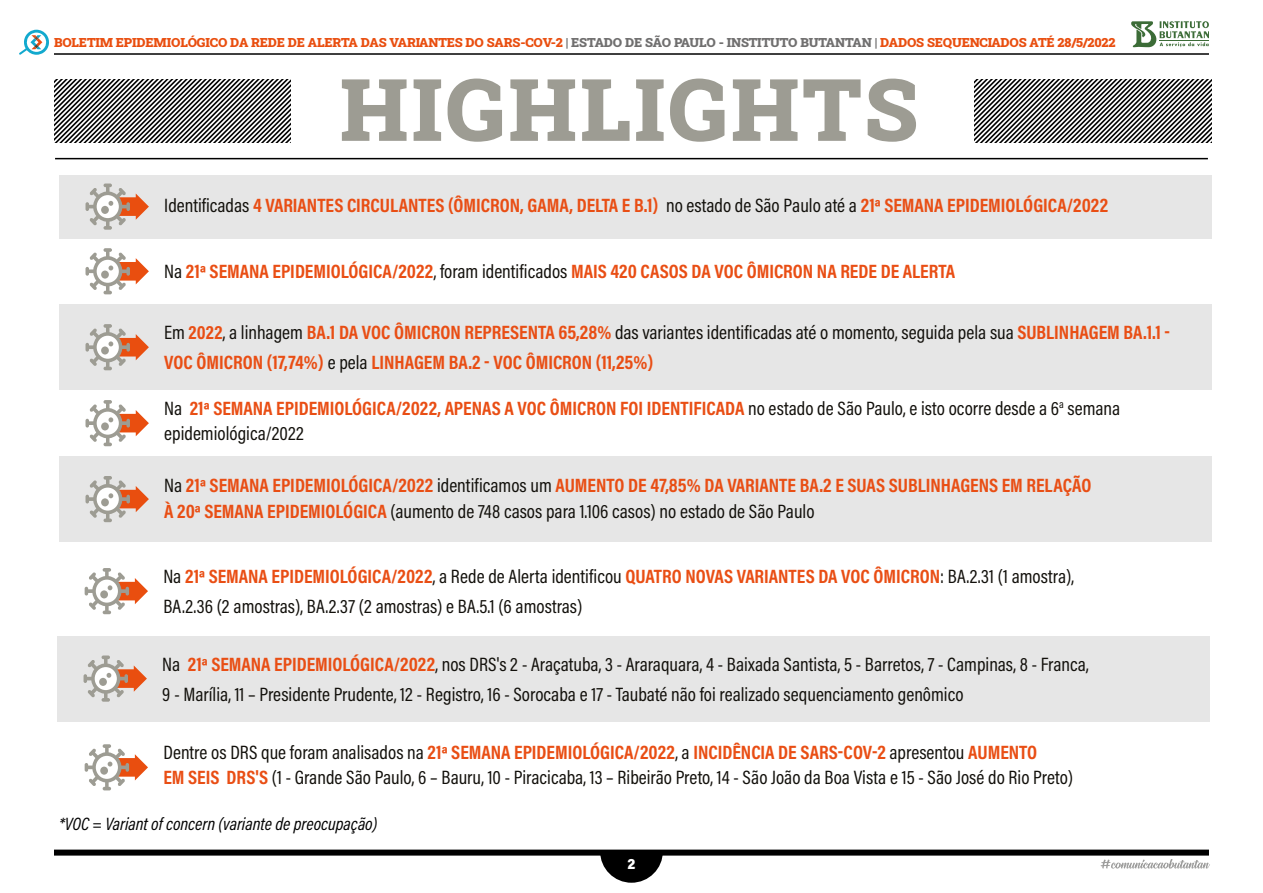
<style>
.page{position:relative;width:1263px;height:893px;background:#fff}
.page>*{position:absolute;margin:0;border:0;box-sizing:border-box;transform-origin:0 0}
.t1{font:900 86.4px "Roboto Slab";letter-spacing:.04em;color:#9d9c93}
.t2{font:19.5px/25.5px "Acumin Variable Concept";color:#12100b}
.t3{font:19.5px/25.5px "Acumin Variable Concept";color:#e94e14}
.t4{font:18px "Acumin Variable Concept";color:#000}
.t5{font:15px "Acumin Variable Concept";color:#fff;scale:.9 1}
.t6{font:900 12.75px "Roboto Slab";letter-spacing:-.01em;color:#e94e0f}
.s1{color:#706f6f}
.s2{color:#12100b}
.s3{color:#e94e14}
</style>
<div class="page">
<hr style="left:54px;top:53px;width:1155px;height:2px;background:#000">
<svg style="left:600px;top:856px;width:63px;height:27px"></svg>
<svg style="left:1131px;top:21px;width:78px;height:26px"></svg>
<hr style="left:1160px;top:40px;width:49px;height:1px;background:#3c6c37">
<svg style="left:1101px;top:859px;width:109px;height:9px"></svg>
<svg style="left:19px;top:30px;width:30px;height:25px"></svg>
<div style="left:54px;top:850px;width:1155px;height:6px;background:#000"></div>
<div style="left:59px;top:175px;width:1153px;height:63px;background:#e6e6e6"></div>
<div style="left:59px;top:456px;width:1153px;height:86px;background:#e6e6e6"></div>
<div style="left:57px;top:636px;width:1153px;height:85px;background:#e6e6e6"></div>
<div style="left:59px;top:304px;width:1153px;height:86px;background:#e6e6e6"></div>
<svg style="left:54px;top:79px;width:237px;height:63px"></svg>
<svg style="left:974px;top:79px;width:237px;height:63px"></svg>
<hr style="left:55px;top:158px;width:1153px;height:1px;background:#000">
<svg style="left:86px;top:184px;width:63px;height:46px"></svg>
<svg style="left:86px;top:476px;width:63px;height:46px"></svg>
<svg style="left:86px;top:248px;width:63px;height:46px"></svg>
<svg style="left:86px;top:324px;width:63px;height:46px"></svg>
<svg style="left:86px;top:400px;width:63px;height:46px"></svg>
<svg style="left:84px;top:655px;width:63px;height:47px"></svg>
<svg style="left:85px;top:568px;width:63px;height:46px"></svg>
<svg style="left:85px;top:744px;width:63px;height:46px"></svg>
<p class="t6" style="left:54px;top:34px;width:1063px">BOLETIM EPIDEMIOLÓGICO DA REDE DE ALERTA DAS VARIANTES DO SARS-COV-2 <span class="s1">| ESTADO DE SÃO PAULO - INSTITUTO BUTANTAN |</span> DADOS SEQUENCIADOS ATÉ 28/5/2022</p>
<h1 class="t1" style="left:340px;top:50px;width:579px">HIGHLIGHTS</h1>
<p class="t3" style="left:164px;top:192px;width:945px"><span class="s2">Identificadas</span> 4 VARIANTES CIRCULANTES (ÔMICRON, GAMA, DELTA E B.1) <span class="s2">no estado de São Paulo até a</span> 21a SEMANA EPIDEMIOLÓGICA/2022</p>
<p class="t3" style="left:164px;top:258px;width:792px"><span class="s2">Na</span> 21a SEMANA EPIDEMIOLÓGICA/2022<span class="s2">, foram identificados</span> MAIS 420 CASOS DA VOC ÔMICRON NA REDE DE ALERTA</p>
<p class="t3" style="left:164px;top:317px;width:1007px;line-height:30px"><span class="s2">Em</span> 2022<span class="s2">, a linhagem</span> BA.1 DA VOC ÔMICRON REPRESENTA 65,28% <span class="s2">das variantes identificadas até o momento, seguida pela sua</span> SUBLINHAGEM BA.1.1 -<br>VOC ÔMICRON (17,74%) <span class="s2">e pela</span> LINHAGEM BA.2 - VOC ÔMICRON (11,25%)</p>
<p class="t2" style="left:164px;top:394px;width:957px">Na <span class="s3">21a SEMANA EPIDEMIOLÓGICA/2022, APENAS A VOC ÔMICRON FOI IDENTIFICADA</span> no estado de São Paulo, e isto ocorre desde a 6<sup>a</sup> semana epidemiológica/2022</p>
<p class="t3" style="left:164px;top:472px;width:929px"><span class="s2">Na</span> 21a SEMANA EPIDEMIOLÓGICA/2022 <span class="s2">identificamos um</span> AUMENTO DE 47,85% DA VARIANTE BA.2 E SUAS SUBLINHAGENS EM RELAÇÃO<br>À 20a SEMANA EPIDEMIOLÓGICA <span class="s2">(aumento de 748 casos para 1.106 casos) no estado de São Paulo</span></p>
<p class="t2" style="left:163px;top:561px;width:912px;line-height:30px">Na <span class="s3">21a SEMANA EPIDEMIOLÓGICA/2022</span>, a Rede de Alerta identificou <span class="s3">QUATRO NOVAS VARIANTES DA VOC ÔMICRON</span>: BA.2.31 (1 amostra),<br>BA.2.36 (2 amostras), BA.2.37 (2 amostras) e BA.5.1 (6 amostras)</p>
<p class="t2" style="left:162px;top:648px;width:928px;line-height:30px">Na <span class="s3">21a SEMANA EPIDEMIOLÓGICA/2022</span>, nos DRS's 2 - Araçatuba, 3 - Araraquara, 4 - Baixada Santista, 5 - Barretos, 7 - Campinas, 8 - Franca,<br>9 - Marília, 11 – Presidente Prudente, 12 - Registro, 16 - Sorocaba e 17 - Taubaté não foi realizado sequenciamento genômico</p>
<p class="t2" style="left:163px;top:738px;width:911px">Dentre os DRS que foram analisados na <span class="s3">21a SEMANA EPIDEMIOLÓGICA/2022</span>, a <span class="s3">INCIDÊNCIA DE SARS-COV-2</span> apresentou <span class="s3">AUMENTO<br>EM SEIS DRS'S</span> (1 - Grande São Paulo, 6 – Bauru, 10 - Piracicaba, 13 – Ribeirão Preto, 14 - São João da Boa Vista e 15 - São José do Rio Preto)</p>
<p class="t4" style="left:59px;top:811px;width:320px">*VOC = Variant of concern (variante de preocupação)</p>
<p class="t5" style="left:627px;top:853px;width:10px">2</p>
</div>
